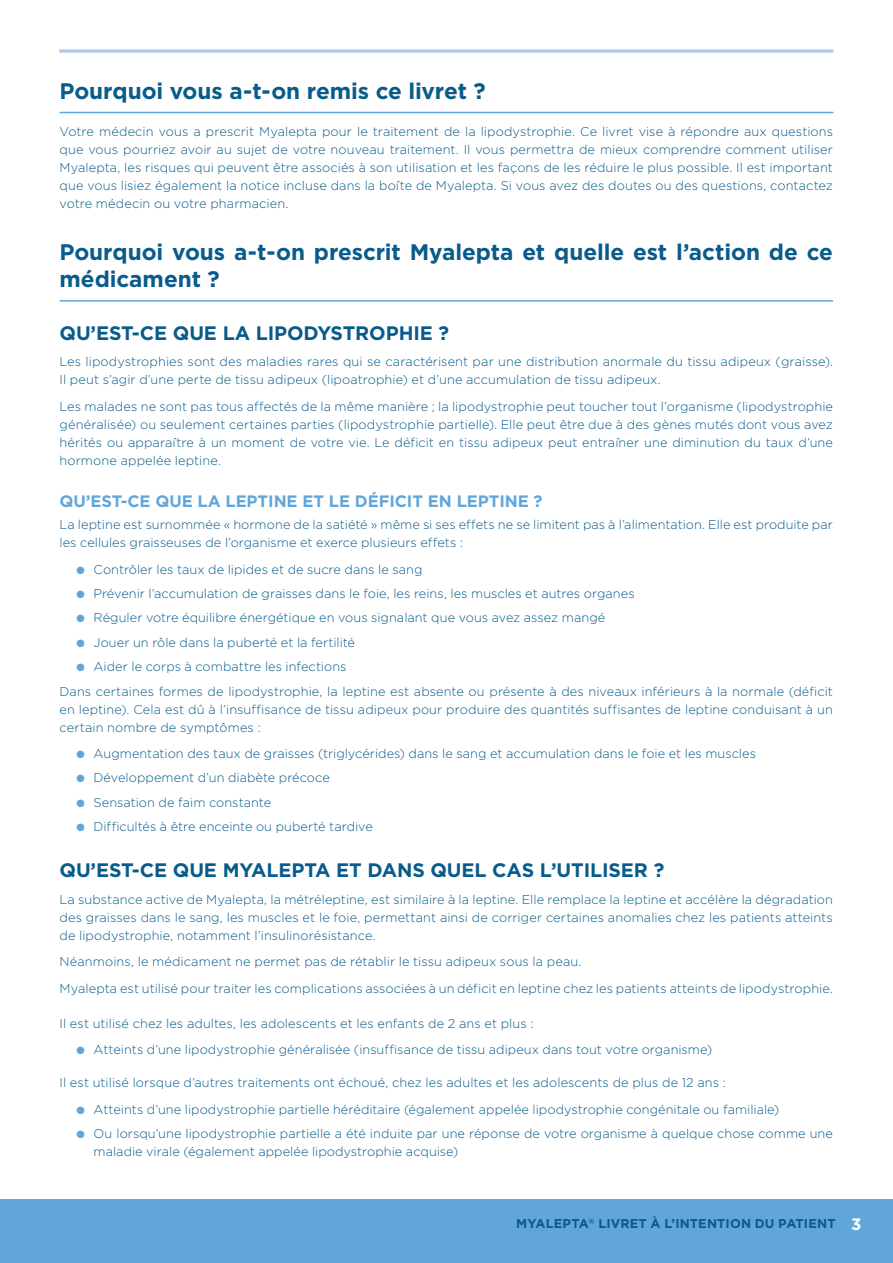
<style>
.page{position:relative;width:893px;height:1263px;background:#fff}
.page>*{position:absolute;margin:0;border:0;box-sizing:border-box;transform-origin:0 0}
.Heading{font:700 22.5px/27px "Gotham";letter-spacing:-.005em;color:#085b8b}
.Subhead{font:700 19.5px "Gotham";letter-spacing:-.005em;color:#085b8b}
._2nd_subhead{font:700 16.5px "Gotham";letter-spacing:-.005em;color:#61a6da}
.t1{font:300 12.75px/18px "Gotham";letter-spacing:.005em;color:#085b8b;text-align:justify}
.t2{font:700 12.75px "Gotham";letter-spacing:.01em;color:#085b8b}
.s1{color:#61a6da}
.s2{font-size:16.5px;color:#fff}
</style>
<div class="page">
<div style="left:0;top:1199px;width:893px;height:64px;background:#61a6da"></div>
<svg style="left:59px;top:49px;width:774px;height:4px;background:#bbd4ed"></svg>
<hr style="left:60px;top:112px;width:773px;height:1px;background:#61a6da">
<hr style="left:60px;top:300px;width:773px;height:2px;background:#61a6da">
<p class="Heading" style="left:60px;top:77px;width:428px">Pourquoi vous a-t-on remis ce livret ?</p>
<p class="t1" style="left:60px;top:122px;width:775px">Votre médecin vous a prescrit Myalepta pour le traitement de la lipodystrophie. Ce livret vise à répondre aux questions que vous pourriez avoir au sujet de votre nouveau traitement. Il vous permettra de mieux comprendre comment utiliser Myalepta, les risques qui peuvent être associés à son utilisation et les façons de les réduire le plus possible. Il est important que vous lisiez également la notice incluse dans la boîte de Myalepta. Si vous avez des doutes ou des questions, contactez votre médecin ou votre pharmacien.</p>
<p class="Heading" style="left:60px;top:238px;width:775px">Pourquoi vous a-t-on prescrit Myalepta et quelle est l’action de ce médicament ?</p>
<p class="Subhead" style="left:60px;top:321px;width:391px">QU’EST-CE QUE LA LIPODYSTROPHIE ?</p>
<p class="t1" style="left:60px;top:352px;width:775px">Les lipodystrophies sont des maladies rares qui se caractérisent par une distribution anormale du tissu adipeux (graisse).<br>Il peut s’agir d’une perte de tissu adipeux (lipoatrophie) et d’une accumulation de tissu adipeux.</p>
<p class="t1" style="left:60px;top:397px;width:775px">Les malades ne sont pas tous affectés de la même manière ; la lipodystrophie peut toucher tout l’organisme (lipodystrophie généralisée) ou seulement certaines parties (lipodystrophie partielle). Elle peut être due à des gènes mutés dont vous avez hérités ou apparaître à un moment de votre vie. Le déficit en tissu adipeux peut entraîner une diminution du taux d’une hormone appelée leptine.</p>
<p class="_2nd_subhead" style="left:60px;top:491px;width:485px">QU’EST-CE QUE LA LEPTINE ET LE DÉFICIT EN LEPTINE ?</p>
<p class="t1" style="left:60px;top:515px;width:775px">La leptine est surnommée « hormone de la satiété » même si ses effets ne se limitent pas à l’alimentation. Elle est produite par les cellules graisseuses de l’organisme et exerce plusieurs effets :</p>
<p class="t1" style="left:77px;top:560px;width:347px"><span class="s1">●</span> Contrôler les taux de lipides et de sucre dans le sang</p>
<p class="t1" style="left:77px;top:584px;width:560px"><span class="s1">●</span> Prévenir l’accumulation de graisses dans le foie, les reins, les muscles et autres organes</p>
<p class="t1" style="left:77px;top:609px;width:530px"><span class="s1">●</span> Réguler votre équilibre énergétique en vous signalant que vous avez assez mangé</p>
<p class="t1" style="left:77px;top:633px;width:280px"><span class="s1">●</span> Jouer un rôle dans la puberté et la fertilité</p>
<p class="t1" style="left:77px;top:657px;width:271px"><span class="s1">●</span> Aider le corps à combattre les infections</p>
<p class="t1" style="left:60px;top:682px;width:775px">Dans certaines formes de lipodystrophie, la leptine est absente ou présente à des niveaux inférieurs à la normale (déficit en leptine). Cela est dû à l’insuffisance de tissu adipeux pour produire des quantités suffisantes de leptine conduisant à un certain nombre de symptômes :</p>
<p class="t1" style="left:77px;top:744px;width:681px"><span class="s1">●</span> Augmentation des taux de graisses (triglycérides) dans le sang et accumulation dans le foie et les muscles</p>
<p class="t1" style="left:77px;top:769px;width:255px"><span class="s1">●</span> Développement d’un diabète précoce</p>
<p class="t1" style="left:77px;top:793px;width:196px"><span class="s1">●</span> Sensation de faim constante</p>
<p class="t1" style="left:77px;top:817px;width:298px"><span class="s1">●</span> Difficultés à être enceinte ou puberté tardive</p>
<p class="Subhead" style="left:60px;top:859px;width:606px">QU’EST-CE QUE MYALEPTA ET DANS QUEL CAS L’UTILISER ?</p>
<p class="t1" style="left:60px;top:890px;width:775px">La substance active de Myalepta, la métréleptine, est similaire à la leptine. Elle remplace la leptine et accélère la dégradation des graisses dans le sang, les muscles et le foie, permettant ainsi de corriger certaines anomalies chez les patients atteints de lipodystrophie, notamment l’insulinorésistance.</p>
<p class="t1" style="left:60px;top:952px;width:523px">Néanmoins, le médicament ne permet pas de rétablir le tissu adipeux sous la peau.</p>
<p class="t1" style="left:60px;top:979px;width:775px">Myalepta est utilisé pour traiter les complications associées à un déficit en leptine chez les patients atteints de lipodystrophie.</p>
<p class="t1" style="left:60px;top:1014px;width:475px">Il est utilisé chez les adultes, les adolescents et les enfants de 2 ans et plus :</p>
<p class="t1" style="left:77px;top:1040px;width:637px"><span class="s1">●</span> Atteints d’une lipodystrophie généralisée (insuffisance de tissu adipeux dans tout votre organisme)</p>
<p class="t1" style="left:60px;top:1073px;width:668px">Il est utilisé lorsque d’autres traitements ont échoué, chez les adultes et les adolescents de plus de 12 ans :</p>
<p class="t1" style="left:77px;top:1100px;width:704px"><span class="s1">●</span> Atteints d’une lipodystrophie partielle héréditaire (également appelée lipodystrophie congénitale ou familiale)</p>
<p class="t1" style="left:94px;top:1124px;width:741px;text-indent:-17px"><span class="s1">●</span> Ou lorsqu’une lipodystrophie partielle a été induite par une réponse de votre organisme à quelque chose comme une maladie virale (également appelée lipodystrophie acquise)</p>
<p class="t2" style="left:516px;top:1216px;width:347px">MYALEPTA<sup>®</sup> LIVRET À L’INTENTION DU PATIENT <span class="s2">3</span></p>
</div>
